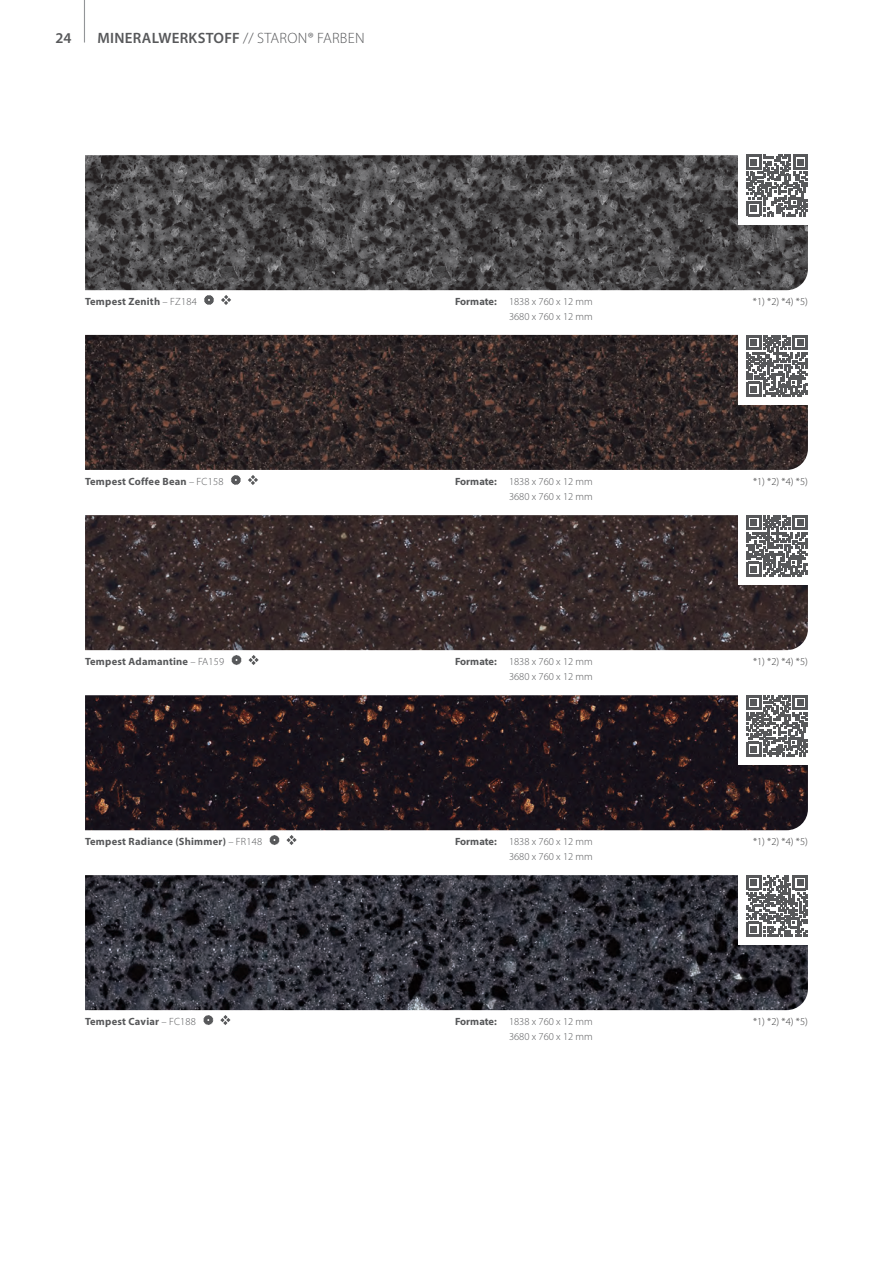
<style>
.page{position:relative;width:893px;height:1263px;background:#fff}
.page>*{position:absolute;margin:0;border:0;box-sizing:border-box;transform-origin:0 0}
.t1{font:600 15px "Myriad Pro";letter-spacing:.02em;color:#57585a}
.t2{font:300 10.5px/15px "Myriad Pro";color:#57585a;text-align:right}
.t3{font:700 10.5px "Myriad Pro";letter-spacing:.02em;color:#57585a}
.t4{font:300 10.5px "Myriad Pro";color:#3e3e3f}
.s1{font-weight:300}
.s2{font-weight:700}
</style>
<div class="page">
<img style="left:85px;top:515px;width:723px;height:135px">
<svg style="left:231px;top:655px;width:11px;height:10px"></svg>
<svg style="left:249px;top:655px;width:10px;height:10px"></svg>
<img style="left:85px;top:875px;width:723px;height:135px">
<img style="left:85px;top:695px;width:723px;height:135px">
<svg style="left:203px;top:1015px;width:10px;height:10px"></svg>
<svg style="left:220px;top:1015px;width:10px;height:10px"></svg>
<svg style="left:269px;top:835px;width:11px;height:10px"></svg>
<svg style="left:286px;top:835px;width:11px;height:10px"></svg>
<img style="left:85px;top:155px;width:723px;height:135px">
<svg style="left:204px;top:295px;width:10px;height:10px"></svg>
<svg style="left:221px;top:295px;width:10px;height:10px"></svg>
<img style="left:85px;top:335px;width:723px;height:135px">
<svg style="left:231px;top:475px;width:10px;height:10px"></svg>
<svg style="left:248px;top:475px;width:10px;height:10px"></svg>
<hr style="left:84px;top:0;width:1px;height:43px;background:#939598">
<div style="left:738px;top:507px;width:78px;height:78px;background:#fff"></div>
<svg style="left:746px;top:515px;width:62px;height:61px"></svg>
<div style="left:738px;top:687px;width:78px;height:78px;background:#fff"></div>
<svg style="left:746px;top:695px;width:62px;height:61px"></svg>
<div style="left:738px;top:867px;width:78px;height:78px;background:#fff"></div>
<svg style="left:746px;top:875px;width:62px;height:62px"></svg>
<div style="left:738px;top:146px;width:78px;height:79px;background:#fff"></div>
<svg style="left:746px;top:155px;width:62px;height:61px"></svg>
<div style="left:738px;top:327px;width:78px;height:78px;background:#fff"></div>
<svg style="left:746px;top:335px;width:62px;height:61px"></svg>
<h1 class="t1" style="left:56px;top:28px;width:18px">24</h1>
<h1 class="t1" style="left:97px;top:28px;width:269px">MINERALWERKSTOFF <span class="s1">// STARON® FARBEN</span></h1>
<p class="t3" style="left:85px;top:295px;width:113px">Tempest Zenith <span class="s1">– FZ184</span></p>
<p class="t4" style="left:753px;top:295px;width:56px">*1) *2) *4) *5)</p>
<p class="t2" style="left:455px;top:294px;width:139px"><span class="s2">Formate:</span> 1838 x 760 x 12 mm<br>3680 x 760 x 12 mm</p>
<p class="t3" style="left:85px;top:475px;width:140px">Tempest Coffee Bean <span class="s1">– FC158</span></p>
<p class="t4" style="left:753px;top:475px;width:56px">*1) *2) *4) *5)</p>
<p class="t2" style="left:455px;top:474px;width:139px"><span class="s2">Formate:</span> 1838 x 760 x 12 mm<br>3680 x 760 x 12 mm</p>
<p class="t3" style="left:85px;top:655px;width:141px">Tempest Adamantine <span class="s1">– FA159</span></p>
<p class="t4" style="left:753px;top:655px;width:56px">*1) *2) *4) *5)</p>
<p class="t2" style="left:455px;top:654px;width:139px"><span class="s2">Formate:</span> 1838 x 760 x 12 mm<br>3680 x 760 x 12 mm</p>
<p class="t3" style="left:85px;top:835px;width:179px">Tempest Radiance (Shimmer) <span class="s1">– FR148</span></p>
<p class="t3" style="left:85px;top:1015px;width:113px">Tempest Caviar <span class="s1">– FC188</span></p>
<p class="t2" style="left:455px;top:834px;width:139px"><span class="s2">Formate:</span> 1838 x 760 x 12 mm<br>3680 x 760 x 12 mm</p>
<p class="t4" style="left:753px;top:835px;width:56px">*1) *2) *4) *5)</p>
<p class="t2" style="left:455px;top:1014px;width:139px"><span class="s2">Formate:</span> 1838 x 760 x 12 mm<br>3680 x 760 x 12 mm</p>
<p class="t4" style="left:753px;top:1015px;width:56px">*1) *2) *4) *5)</p>
</div>
